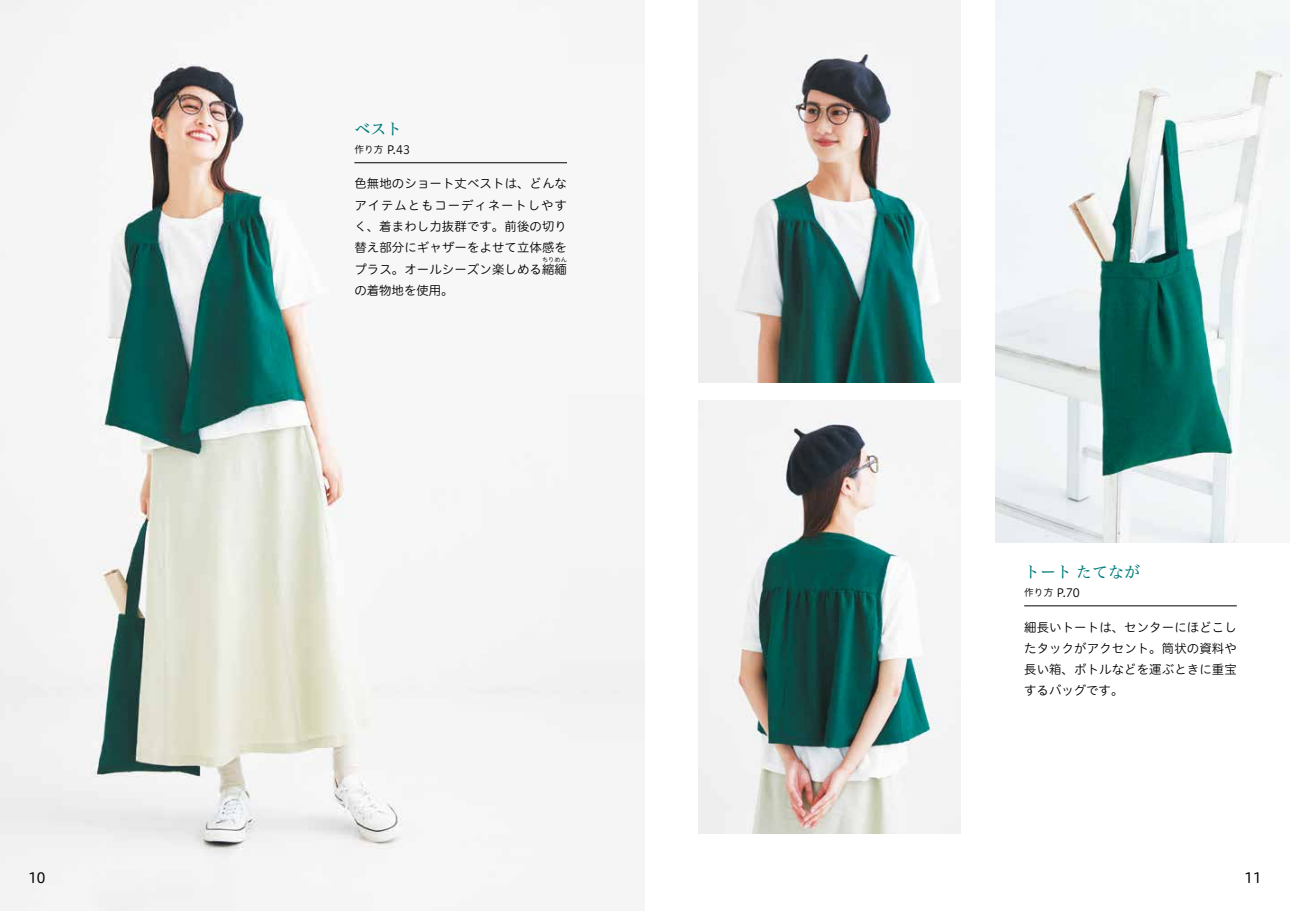
<style>
.page{position:relative;width:1290px;height:911px;background:#fff}
.page>*{position:absolute;margin:0;border:0;box-sizing:border-box;transform-origin:0 0}
.t1{font:16px "Hiragino UD Serif Std W4";color:#007c7b}
.t2{font:14.12px "Hiragino UD Sans R Std W4";color:#000}
.t3{font:12.38px/21.2px "Hiragino UD Sans R Std W3";letter-spacing:.01em;color:#000;text-align:justify}
.t4{font:11.5px "Hiragino UD Sans R Std W3";color:#000}
.t5{font:6.25px "Hiragino UD Sans R Std W3";color:#000}
.s1{font-size:9.75px}
</style>
<div class="page">
<img style="left:0;top:0;width:645px;height:911px">
<img style="left:698px;top:400px;width:262px;height:433px">
<img style="left:996px;top:0;width:294px;height:542px">
<img style="left:698px;top:0;width:262px;height:383px">
<hr style="left:354px;top:162px;width:213px;height:1px;background:#000">
<hr style="left:1024px;top:605px;width:213px;height:1px;background:#000">
<p class="t1" style="left:354px;top:116px;width:49px">ベスト</p>
<p class="t4" style="left:354px;top:141px;width:57px"><span class="s1">作り方</span> P.43</p>
<p class="t3" style="left:354px;top:172px;width:214px">色無地のショート丈ベストは、どんなアイテムともコーディネートしやすく、着まわし力抜群です。前後の切り替え部分にギャザーをよせて立体感をプラス。オールシーズン楽しめる縮緬</p>
<p class="t5" style="left:542px;top:255px;width:26px">ちりめん</p>
<p class="t3" style="left:354px;top:279px;width:101px">の着物地を使用。</p>
<p class="t1" style="left:1024px;top:559px;width:117px">トート たてなが</p>
<p class="t4" style="left:1024px;top:584px;width:57px"><span class="s1">作り方</span> P.70</p>
<p class="t3" style="left:1024px;top:615px;width:214px">細長いトートは、センターにほどこしたタックがアクセント。筒状の資料や長い箱、ボトルなどを運ぶときに重宝するバッグです。</p>
<p class="t2" style="left:28px;top:866px;width:19px">10</p>
<p class="t2" style="left:1244px;top:866px;width:19px">11</p>
</div>
